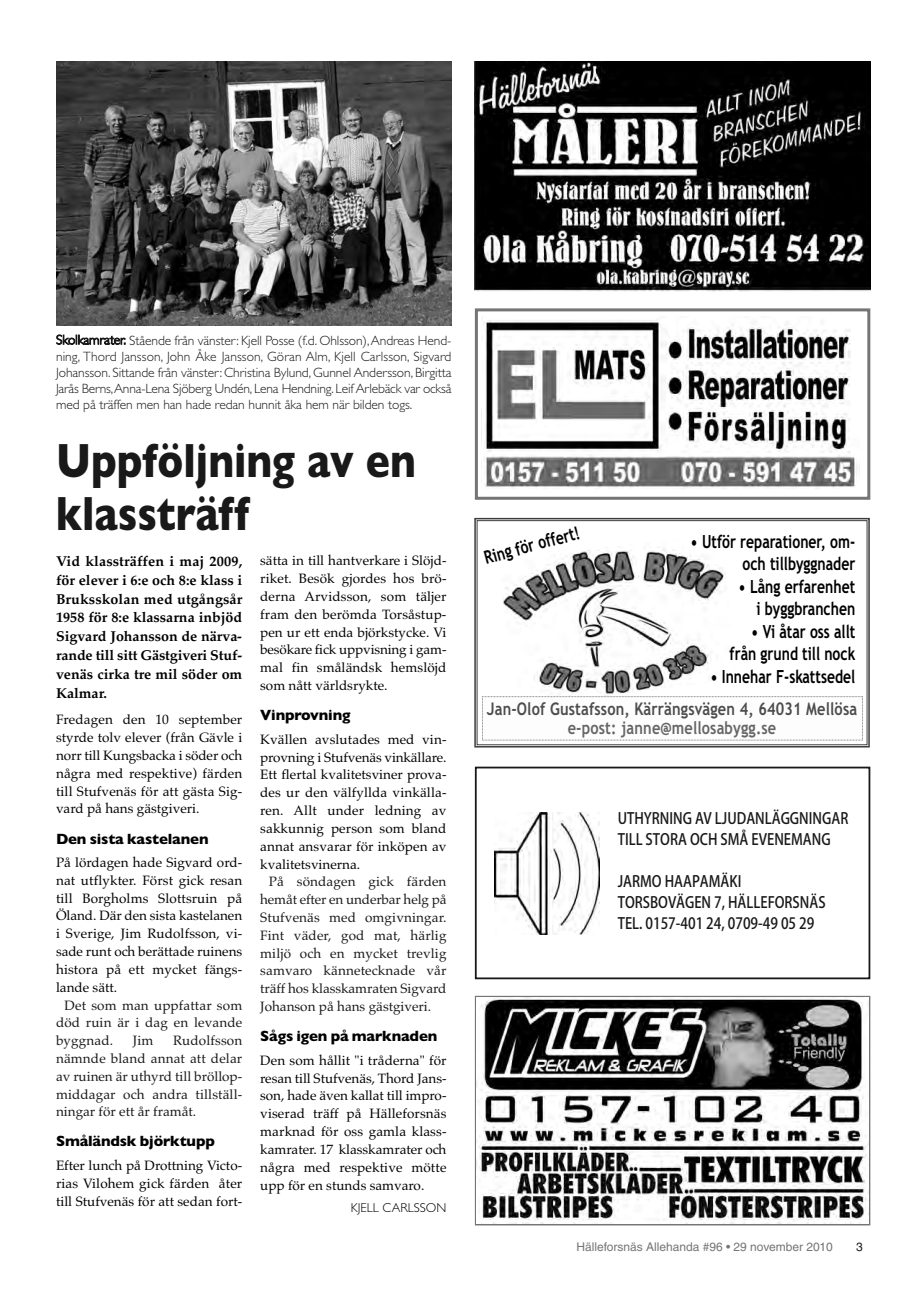
<style>
.page{position:relative;width:920px;height:1290px;background:#fff}
.page>*{position:absolute;margin:0;border:0;box-sizing:border-box;transform-origin:0 0}
.t1{font:700 48.6px/52.5px "Gill Sans";color:#191919;scale:.83 1}
.t2{font:18.15px/22.5px "Trebuchet MS Bold OTF";color:#000;text-align:right;scale:.77 1}
.t3{font:700 17.4px "Trebuchet MS";letter-spacing:.01em;color:#4d4d4d;scale:.83 1}
.t4{font:700 17.4px "Trebuchet MS";letter-spacing:.01em;color:#666;scale:.83 1}
.t5{font:500 15.6px/21px "Koz Go Pro";color:#191919;scale:.87 1}
.t6{font:700 15px "Gill Sans";letter-spacing:-.01em;color:#000}
.t7{font:700 14.25px/18.8px "Palatino";color:#000;text-align:justify}
.t8{font:13.5px/17.9px "Palatino";color:#000;text-align:justify}
.t9{font:13.5px/17.9px "Palatino";color:#191919;text-align:justify}
.t10{font:300 13.5px/16.2px "Gill Sans";letter-spacing:-.005em;color:#191919;text-align:justify}
.t11{font:300 12.9px "Gill Sans";color:#000}
.t12{font:12px "Helvetica";color:#757575}
.t13{font:12px "Helvetica";color:#191919}
</style>
<div class="page">
<div style="left:475px;top:308px;width:395px;height:192px;border:3px solid #757575"></div>
<img style="left:484px;top:320px;width:374px;height:169px">
<div style="left:474px;top:518px;width:396px;height:229px;border:2px solid #3c3c3c"></div>
<div style="left:477px;top:520px;width:390px;height:225px;border:1px solid #3c3c3c"></div>
<img style="left:503px;top:547px;width:223px;height:149px">
<svg style="left:482px;top:696px;width:381px;height:45px"></svg>
<img style="left:475px;top:61px;width:395px;height:230px">
<div style="left:475px;top:767px;width:395px;height:212px;border:2px solid #191919"></div>
<img style="left:495px;top:813px;width:105px;height:122px">
<img style="left:56px;top:62px;width:396px;height:263px">
<img style="left:476px;top:997px;width:393px;height:227px">
<p class="t10" style="left:56px;top:332px;width:397px">Skolkamrater. Stående från vänster: Kjell Posse (f.d. Ohlsson), Andreas Hend&shy;ning, Thord Jansson, John Åke Jansson, Göran Alm, Kjell Carlsson, Sigvard Johansson. Sittande från vänster: Christina Bylund, Gunnel Andersson, Birgitta Jarås Berns, Anna-Lena Sjöberg Undén, Lena Hendning. Leif Arlebäck var också med på träffen men han hade redan hunnit åka hem när bilden togs.</p>
<h1 class="t1" style="left:56px;top:434px;width:435px">Uppföljning av en klassträff</h1>
<p class="t7" style="left:56px;top:552px;width:188px">Vid klassträffen i maj 2009, för elever i 6:e och 8:e klass i Bruksskolan med utgångsår 1958 för 8:e klassarna inbjöd Sigvard Johansson de närva&shy;rande till sitt Gästgiveri Stuf&shy;venäs cirka tre mil söder om Kalmar.</p>
<p class="t8" style="left:56px;top:711px;width:188px">Fredagen den 10 september styrde tolv elever (från Gävle i norr till Kungsbacka i söder och några med respektive) färden till Stufvenäs för att gästa Sig&shy;vard på hans gästgiveri.</p>
<p class="t6" style="left:56px;top:830px;width:154px">Den sista kastelanen</p>
<p class="t8" style="left:56px;top:853px;width:188px">På lördagen hade Sigvard ord&shy;nat utflykter. Först gick resan till Borgholms Slottsruin på Öland. Där den sista kastelanen i Sverige, Jim Rudolfsson, vi&shy;sade runt och berättade ruinens histora på ett mycket fängs&shy;lande sätt.</p>
<p class="t9" style="left:56px;top:996px;width:188px;text-indent:9px">Det som man uppfattar som död ruin är i dag en levande byggnad.</p>
<p class="t8" style="left:260px;top:552px;width:188px">sätta in till hantverkare i Slöjd&shy;riket. Besök gjordes hos brö&shy;derna Arvidsson, som täljer fram den berömda Torsåstup&shy;pen ur ett enda björkstycke. Vi besökare fick uppvisning i gam&shy;mal fin småländsk hemslöjd som nått världsrykte.</p>
<p class="t6" style="left:260px;top:706px;width:92px">Vinprovning</p>
<p class="t8" style="left:260px;top:730px;width:188px">Kvällen avslutades med vin&shy;provning i Stufvenäs vinkällare.<br>Ett flertal kvalitetsviner prova&shy;des ur den välfyllda vinkälla&shy;ren. Allt under ledning av sakkunnig person som bland annat ansvarar för inköpen av kvalitetsvinerna.</p>
<p class="t9" style="left:260px;top:873px;width:188px;text-indent:9px">På söndagen gick färden hemåt efter en underbar helg på Stufvenäs med omgivningar.<br>Fint väder, god mat, härlig miljö och en mycket trevlig samvaro kännetecknade vår träff hos klasskamraten Sigvard Johanson på hans gästgiveri.</p>
<p class="t6" style="left:260px;top:1027px;width:179px">Sågs igen på marknaden</p>
<p class="t8" style="left:260px;top:1051px;width:188px">Den som hållit "i tråderna" för resan till Stufvenäs, Thord Jans&shy;son, hade även kallat till impro&shy;viserad träff på Hälleforsnäs marknad för oss gamla klass&shy;kamrater. 17 klasskamrater och några med respektive mötte upp för en stunds samvaro.</p>
<p class="t11" style="left:351px;top:1200px;width:97px">KJELL CARLSSON</p>
<p class="t9" style="left:56px;top:1031px;width:188px;text-indent:117px">Rudolfsson nämnde bland annat att delar av ruinen är uthyrd till bröllop&shy;middagar och andra tillställ&shy;ningar för ett år framåt.</p>
<p class="t6" style="left:56px;top:1132px;width:160px">Småländsk björktupp</p>
<p class="t8" style="left:56px;top:1156px;width:188px">Efter lunch på Drottning Victo&shy;rias Vilohem gick färden åter till Stufvenäs för att sedan fort-</p>
<p class="t9" style="left:133px;top:1031px;width:22px">Jim</p>
<h2 class="t2" style="left:482px;top:547px;width:129px;rotate:-15deg">Ring för offert!</h2>
<h2 class="t2" style="left:690px;top:530px;width:215px">• Utför reparationer, om&shy;och tillbyggnader</h2>
<h2 class="t2" style="left:739px;top:575px;width:153px">• Lång erfarenhet i byggbranchen</h2>
<h2 class="t2" style="left:729px;top:620px;width:165px">• Vi åtar oss allt från grund till nock</h2>
<h2 class="t2" style="left:710px;top:665px;width:190px">• Innehar F-skattsedel</h2>
<p class="t3" style="left:487px;top:698px;width:448px">Jan-Olof Gustafsson, Kärrängsvägen 4, 64031 Mellösa</p>
<p class="t4" style="left:568px;top:718px;width:253px">e-post: janne@mellosabygg.se</p>
<p class="t5" style="left:618px;top:809px;width:267px">UTHYRNING AV LJUDANLÄGGNINGAR<br>TILL STORA OCH SMÅ EVENEMANG</p>
<p class="t5" style="left:618px;top:872px;width:241px">JARMO HAAPAMÄKI<br>TORSBOVÄGEN 7, HÄLLEFORSNÄS<br>TEL. 0157-401 24, 0709-49 05 29</p>
<p class="t12" style="left:577px;top:1242px;width:258px">Hälleforsnäs Allehanda #96 • 29 november 2010</p>
<p class="t13" style="left:856px;top:1242px;width:8px">3</p>
</div>
